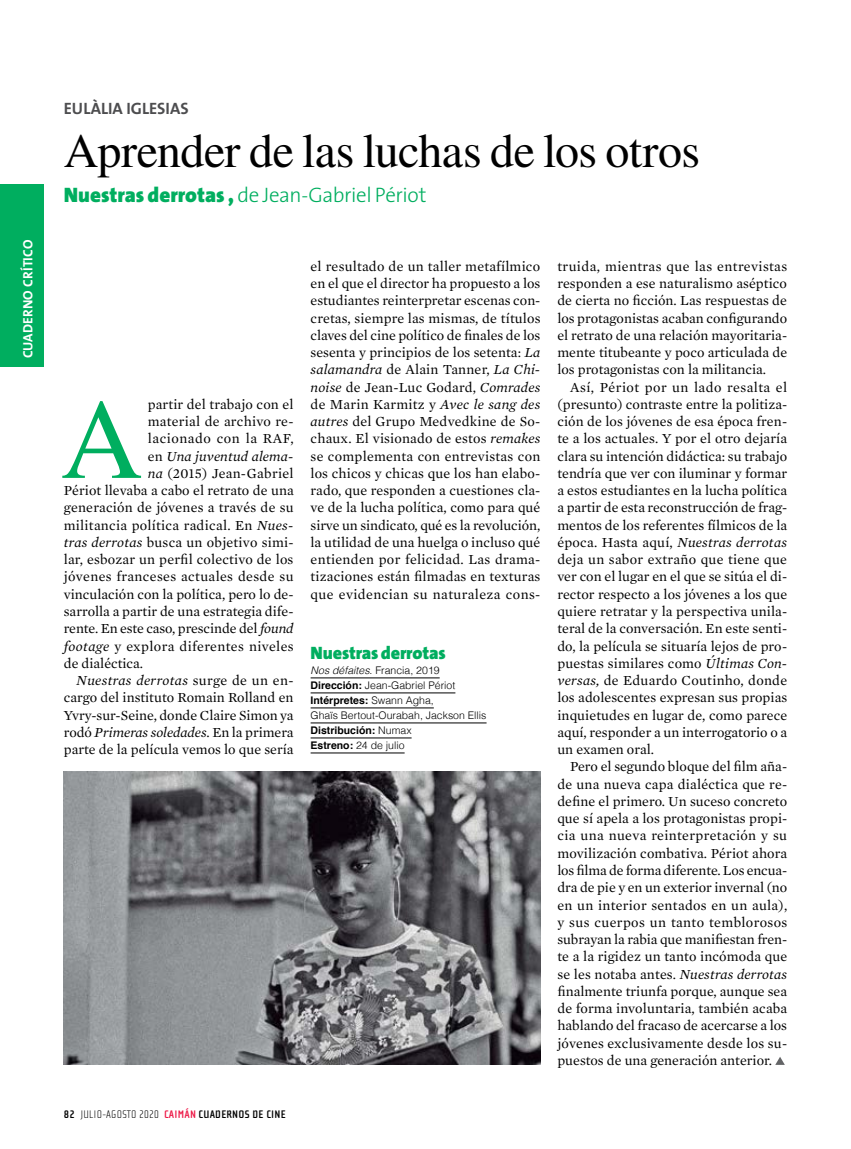
<style>
.page{position:relative;width:851px;height:1149px;background:#fff}
.page>*{position:absolute;margin:0;border:0;box-sizing:border-box;transform-origin:0 0}
.t1{font:113.85px "Nimbus Rom No 9 L";color:#00ae5f}
.t2{font:48px "Nimbus Rom No 9 L";letter-spacing:-.015em;color:#000}
.t3{font:300 21px "The Sans";letter-spacing:-.02em;color:#00ae5f}
.t4{font:900 18px "The Sans";letter-spacing:-.01em;color:#00ae5f}
.t5{font:700 16.5px "The Sans";color:#4d4d4f}
.Texto_Mercury_3_COLU{font:14.1px/17.2px "Mercury Text G1";color:#000;text-align:justify}
.Texto_Mercury_3_COLU-2{font:14.1px "Mercury Text G1";letter-spacing:.025em;color:#000}
.Texto_Mercury_3_COLU-3{font:14.1px "Mercury Text G1";letter-spacing:.02em;color:#000}
.Texto_Mercury_3_COLU-4{font:italic 14.1px "Mercury Text G1";letter-spacing:.005em;color:#000}
.Texto_Mercury_3_COLU-5{font:14.1px "Mercury Text G1";letter-spacing:.035em;color:#000}
.t6{font:700 13.5px "The Sans";letter-spacing:.01em;color:#fff}
.t7{font:700 11.25px "Cholla Sans";letter-spacing:.02em;color:#000}
.t8{font:300 10.5px "Helvetica";color:#000}
.t9{font:700 10.5px "Helvetica";color:#000}
.s1{font-weight:900}
.s2{font-style:normal}
.s3{font-style:italic}
.s4{font-weight:100}
.s5{color:#ed1846}
.s6{font-weight:700}
.s7{font-weight:300}
</style>
<div class="page">
<img style="left:64px;top:771px;width:476px;height:293px">
<hr style="left:310px;top:677px;width:129px;height:1px;background:#000">
<hr style="left:310px;top:692px;width:145px;height:1px;background:#000">
<hr style="left:310px;top:707px;width:124px;height:1px;background:#000">
<hr style="left:310px;top:722px;width:176px;height:1px;background:#000">
<hr style="left:310px;top:737px;width:101px;height:1px;background:#000">
<hr style="left:310px;top:752px;width:94px;height:1px;background:#000">
<svg style="left:776px;top:1057px;width:8px;height:7px"></svg>
<div style="left:0;top:184px;width:44px;height:183px;background:#00ae5f"></div>
<p class="t6" style="left:17px;top:358px;width:120px;rotate:-90deg">CUADERNO CRÍTICO</p>
<p class="t5" style="left:64px;top:95px;width:126px">EULÀLIA IGLESIAS</p>
<p class="t2" style="left:64px;top:117px;width:637px">Aprender de las luchas de los otros</p>
<p class="t3" style="left:64px;top:177px;width:364px"><span class="s1">Nuestras derrotas ,</span> de Jean-Gabriel Périot</p>
<p class="Texto_Mercury_3_COLU" style="left:148px;top:395px;width:147px">partir del trabajo con el</p>
<p class="Texto_Mercury_3_COLU" style="left:148px;top:413px;width:147px">material de archivo re-</p>
<p class="Texto_Mercury_3_COLU-5" style="left:148px;top:430px;width:147px">lacionado con la RAF,</p>
<p class="Texto_Mercury_3_COLU-4" style="left:148px;top:447px;width:147px"><span class="s2">en</span> Una juventud alema-</p>
<p class="Texto_Mercury_3_COLU-3" style="left:148px;top:465px;width:147px"><span class="s3">na</span> (2015) Jean-Gabriel</p>
<p class="Texto_Mercury_3_COLU" style="left:64px;top:482px;width:231px">Périot llevaba a cabo el retrato de una</p>
<p class="Texto_Mercury_3_COLU" style="left:64px;top:499px;width:231px">generación de jóvenes a través de su</p>
<p class="Texto_Mercury_3_COLU-3" style="left:64px;top:516px;width:231px">militancia política radical. En <span class="s3">Nues-</span></p>
<p class="Texto_Mercury_3_COLU" style="left:64px;top:533px;width:231px"><span class="s3">tras derrotas</span> busca un objetivo simi-</p>
<p class="Texto_Mercury_3_COLU" style="left:64px;top:551px;width:231px">lar, esbozar un perfil colectivo de los</p>
<p class="Texto_Mercury_3_COLU-2" style="left:64px;top:568px;width:231px">jóvenes franceses actuales desde su</p>
<p class="Texto_Mercury_3_COLU" style="left:64px;top:585px;width:231px">vinculación con la política, pero lo de-</p>
<p class="Texto_Mercury_3_COLU" style="left:64px;top:602px;width:231px">sarrolla a partir de una estrategia dife-</p>
<p class="Texto_Mercury_3_COLU" style="left:64px;top:620px;width:231px">rente. En este caso, prescinde del <span class="s3">found</span></p>
<p class="Texto_Mercury_3_COLU-2" style="left:64px;top:637px;width:231px"><span class="s3">footage</span> y explora diferentes niveles</p>
<p class="Texto_Mercury_3_COLU" style="left:64px;top:654px;width:81px">de dialéctica.</p>
<p class="Texto_Mercury_3_COLU" style="left:64px;top:671px;width:231px;text-indent:13px"><span class="s3">Nuestras derrotas</span> surge de un en&shy;cargo del instituto Romain Rolland en Yvry-sur-Seine, donde Claire Simon ya rodó <span class="s3">Primeras soledades</span>. En la primera parte de la película vemos lo que sería</p>
<p class="t1" style="left:61px;top:358px;width:84px">A</p>
<p class="t7" style="left:64px;top:1107px;width:223px">82 <span class="s4">JULIO-AGOSTO 2020</span> <span class="s5">CAIMÁN</span> CUADERNOS DE CINE</p>
<p class="Texto_Mercury_3_COLU" style="left:310px;top:257px;width:231px">el resultado de un taller metafílmico en el que el director ha propuesto a los estudiantes reinterpretar escenas con&shy;cretas, siempre las mismas, de títulos claves del cine político de finales de los sesenta y principios de los setenta: <span class="s3">La salamandra</span> de Alain Tanner, <span class="s3">La Chi&shy;noise</span> de Jean-Luc Godard, <span class="s3">Comrades </span>de Marin Karmitz y <span class="s3">Avec le sang des autres</span> del Grupo Medvedkine de So&shy;chaux. El visionado de estos <span class="s3">remakes </span>se complementa con entrevistas con los chicos y chicas que los han elabo&shy;rado, que responden a cuestiones cla&shy;ve de la lucha política, como para qué sirve un sindicato, qué es la revolución, la utilidad de una huelga o incluso qué entienden por felicidad. Las drama&shy;tizaciones están filmadas en texturas que evidencian su naturaleza cons-</p>
<p class="Texto_Mercury_3_COLU" style="left:557px;top:257px;width:231px">truida, mientras que las entrevistas responden a ese naturalismo aséptico de cierta no ficción. Las respuestas de los protagonistas acaban configurando el retrato de una relación mayoritaria&shy;mente titubeante y poco articulada de los protagonistas con la militancia.</p>
<p class="Texto_Mercury_3_COLU" style="left:557px;top:378px;width:231px;text-indent:13px">Así, Périot por un lado resalta el (presunto) contraste entre la politiza&shy;ción de los jóvenes de esa época fren&shy;te a los actuales. Y por el otro dejaría clara su intención didáctica: su trabajo tendría que ver con iluminar y formar a estos estudiantes en la lucha política a partir de esta reconstrucción de frag&shy;mentos de los referentes fílmicos de la época. Hasta aquí, <span class="s3">Nuestras derrotas </span>deja un sabor extraño que tiene que ver con el lugar en el que se sitúa el di&shy;rector respecto a los jóvenes a los que quiere retratar y la perspectiva unila&shy;teral de la conversación. En este senti&shy;do, la película se situaría lejos de pro&shy;puestas similares como <span class="s3">Últimas Con&shy;versas,</span> de Eduardo Coutinho, donde los adolescentes expresan sus propias inquietudes en lugar de, como parece aquí, responder a un interrogatorio o a un examen oral.</p>
<p class="Texto_Mercury_3_COLU" style="left:557px;top:758px;width:231px;text-indent:13px">Pero el segundo bloque del film aña&shy;de una nueva capa dialéctica que re&shy;define el primero. Un suceso concreto que sí apela a los protagonistas propi&shy;cia una nueva reinterpretación y su movilización combativa. Périot ahora los filma de forma diferente. Los encua&shy;dra de pie y en un exterior invernal (no en un interior sentados en un aula), y sus cuerpos un tanto temblorosos subrayan la rabia que manifiestan fren&shy;te a la rigidez un tanto incómoda que se les notaba antes. <span class="s3">Nuestras derrotas </span>finalmente triunfa porque, aunque sea de forma involuntaria, también acaba hablando del fracaso de acercarse a los jóvenes exclusivamente desde los su&shy;puestos de una generación anterior.</p>
<p class="t4" style="left:310px;top:637px;width:136px">Nuestras derrotas</p>
<p class="t8" style="left:310px;top:662px;width:130px"><span class="s3">Nos défaites</span>. Francia, 2019</p>
<p class="t8" style="left:310px;top:677px;width:146px"><span class="s6">Dirección:</span> Jean-Gabriel Périot</p>
<p class="t9" style="left:310px;top:692px;width:125px">Intérpretes: <span class="s7">Swann Agha,</span></p>
<p class="t8" style="left:310px;top:707px;width:177px">Ghaïs Bertout-Ourabah, Jackson Ellis</p>
<p class="t9" style="left:310px;top:722px;width:102px">Distribución: <span class="s7">Numax</span></p>
<p class="t8" style="left:310px;top:737px;width:95px"><span class="s6">Estreno:</span> 24 de julio</p>
</div>
